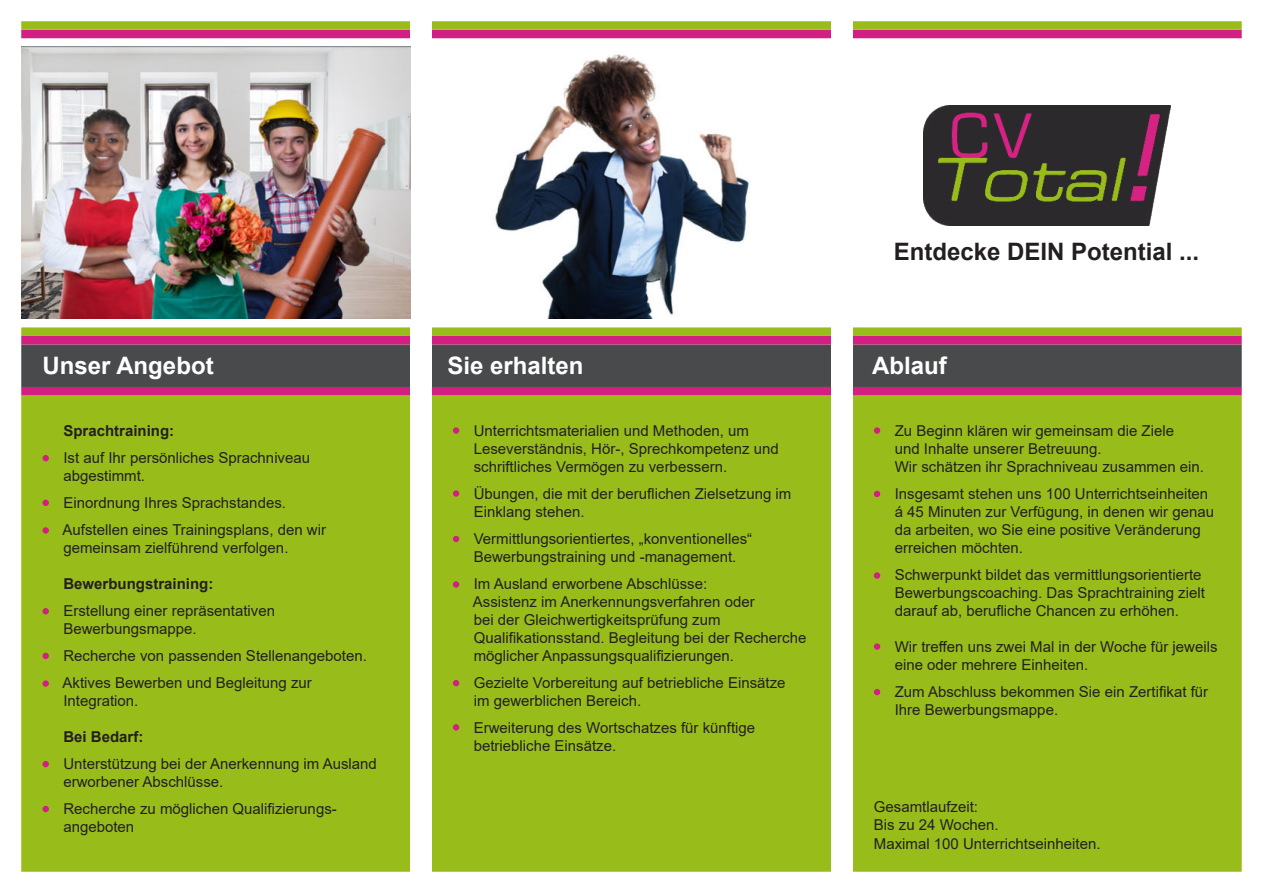
<style>
.page{position:relative;width:1263px;height:893px;background:#fff}
.page>*{position:absolute;margin:0;border:0;box-sizing:border-box;transform-origin:0 0}
.t1{font:700 24px "Arial";color:#fff}
.t2{font:700 24px "Arial";color:#231f20}
.t3{font:15px/18px "Arial";color:#231f20}
.t4{font:700 15px "Arial";color:#231f20}
</style>
<div class="page">
<div style="left:21px;top:395px;width:1221px;height:477px;background:#98bd1b;border:2px solid #98bd1b"></div>
<div style="left:21px;top:344px;width:1221px;height:43px;background:#494a4b;border:2px solid #494a4b"></div>
<div style="left:21px;top:30px;width:1221px;height:8px;background:#d31e82"></div>
<div style="left:21px;top:336px;width:1221px;height:8px;background:#d31e82"></div>
<div style="left:21px;top:327px;width:1221px;height:9px;background:#98bd1b;border:2px solid #98bd1b"></div>
<div style="left:21px;top:21px;width:1221px;height:9px;background:#98bd1b;border:2px solid #98bd1b"></div>
<div style="left:21px;top:387px;width:1221px;height:8px;background:#d31e82"></div>
<div style="left:831px;top:9px;width:22px;height:873px;background:#fff"></div>
<div style="left:410px;top:11px;width:22px;height:873px;background:#fff"></div>
<img style="left:924px;top:106px;width:246px;height:119px">
<img style="left:21px;top:47px;width:389px;height:272px">
<img style="left:495px;top:54px;width:255px;height:265px">
<svg style="left:43px;top:455px;width:6px;height:6px"></svg>
<svg style="left:43px;top:500px;width:6px;height:6px"></svg>
<div style="left:43px;top:527px;width:6px;height:7px;border:2px solid #d31e82;border-radius:50%"></div>
<svg style="left:43px;top:608px;width:6px;height:6px"></svg>
<svg style="left:43px;top:653px;width:6px;height:6px"></svg>
<div style="left:43px;top:680px;width:6px;height:7px;border:2px solid #d31e82;border-radius:50%"></div>
<svg style="left:43px;top:761px;width:6px;height:6px"></svg>
<div style="left:874px;top:427px;width:6px;height:7px;border:2px solid #d31e82;border-radius:50%"></div>
<svg style="left:874px;top:491px;width:6px;height:6px"></svg>
<div style="left:874px;top:572px;width:6px;height:7px;border:2px solid #d31e82;border-radius:50%"></div>
<svg style="left:43px;top:806px;width:6px;height:6px"></svg>
<div style="left:453px;top:427px;width:6px;height:7px;border:2px solid #d31e82;border-radius:50%"></div>
<div style="left:453px;top:490px;width:6px;height:7px;border:2px solid #d31e82;border-radius:50%"></div>
<svg style="left:453px;top:536px;width:6px;height:6px"></svg>
<div style="left:453px;top:581px;width:6px;height:7px;border:2px solid #d31e82;border-radius:50%"></div>
<svg style="left:453px;top:680px;width:6px;height:6px"></svg>
<svg style="left:453px;top:724px;width:6px;height:6px"></svg>
<div style="left:874px;top:643px;width:6px;height:7px;border:2px solid #d31e82;border-radius:50%"></div>
<svg style="left:874px;top:689px;width:6px;height:6px"></svg>
<h1 class="t1" style="left:43px;top:357px;width:173px">Unser Angebot</h1>
<p class="t4" style="left:63px;top:425px;width:112px">Sprachtraining:</p>
<p class="t3" style="left:63px;top:449px;width:248px">Ist auf Ihr persönliches Sprachniveau abgestimmt.</p>
<p class="t3" style="left:63px;top:489px;width:265px;line-height:27px">Einordnung Ihres Sprachstandes.<br>Aufstellen eines Trainingsplans, den wir</p>
<p class="t3" style="left:63px;top:539px;width:227px">gemeinsam zielführend verfolgen.</p>
<p class="t4" style="left:63px;top:578px;width:152px">Bewerbungstraining:</p>
<p class="t3" style="left:63px;top:603px;width:213px">Erstellung einer repräsentativen<br>Bewerbungsmappe.</p>
<p class="t3" style="left:63px;top:642px;width:306px;line-height:27px">Recherche von passenden Stellenangeboten.<br>Aktives Bewerben und Begleitung zur</p>
<p class="t3" style="left:63px;top:692px;width:77px">Integration.</p>
<p class="t4" style="left:63px;top:731px;width:82px">Bei Bedarf:</p>
<p class="t3" style="left:63px;top:755px;width:315px">Unterstützung bei der Anerkennung im Ausland erworbener Abschlüsse.</p>
<p class="t3" style="left:63px;top:800px;width:275px">Recherche zu möglichen Qualifizierungs&shy;angeboten</p>
<h1 class="t1" style="left:448px;top:357px;width:138px">Sie erhalten</h1>
<p class="t3" style="left:474px;top:422px;width:307px">Unterrichtsmaterialien und Methoden, um<br>Leseverständnis, Hör-, Sprechkompetenz und schriftliches Vermögen zu verbessern.</p>
<p class="t3" style="left:474px;top:485px;width:319px">Übungen, die mit der beruflichen Zielsetzung im<br>Einklang stehen.</p>
<p class="t3" style="left:474px;top:530px;width:280px">Vermittlungsorientiertes, „konventionelles“<br>Bewerbungstraining und -management.</p>
<p class="t3" style="left:473px;top:575px;width:335px">Im Ausland erworbene Abschlüsse:<br>Assistenz im Anerkennungsverfahren oder<br>bei der Gleichwertigkeitsprüfung zum Qualifikationsstand. Begleitung bei der Recherche möglicher Anpassungsqualifizierungen.</p>
<p class="t3" style="left:474px;top:674px;width:313px">Gezielte Vorbereitung auf betriebliche Einsätze im gewerblichen Bereich.</p>
<p class="t3" style="left:474px;top:719px;width:283px">Erweiterung des Wortschatzes für künftige betriebliche Einsätze.</p>
<h1 class="t2" style="left:894px;top:242px;width:307px">Entdecke DEIN Potential ...</h1>
<h1 class="t1" style="left:872px;top:357px;width:76px">Ablauf</h1>
<p class="t3" style="left:895px;top:422px;width:311px">Zu Beginn klären wir gemeinsam die Ziele<br>und Inhalte unserer Betreuung.<br>Wir schätzen ihr Sprachniveau zusammen ein.</p>
<p class="t3" style="left:895px;top:485px;width:321px">Insgesamt stehen uns 100 Unterrichtseinheiten á 45 Minuten zur Verfügung, in denen wir genau da arbeiten, wo Sie eine positive Veränderung erreichen möchten.</p>
<p class="t3" style="left:895px;top:566px;width:312px">Schwerpunkt bildet das vermittlungsorientierte<br>Bewerbungscoaching. Das Sprachtraining zielt darauf ab, berufliche Chancen zu erhöhen.</p>
<p class="t3" style="left:895px;top:638px;width:324px">Wir treffen uns zwei Mal in der Woche für jeweils eine oder mehrere Einheiten.</p>
<p class="t3" style="left:895px;top:683px;width:315px">Zum Abschluss bekommen Sie ein Zertifikat für<br>Ihre Bewerbungsmappe.</p>
<p class="t3" style="left:874px;top:798px;width:228px">Gesamtlaufzeit:<br>Bis zu 24 Wochen.<br>Maximal 100 Unterrichtseinheiten.</p>
</div>
